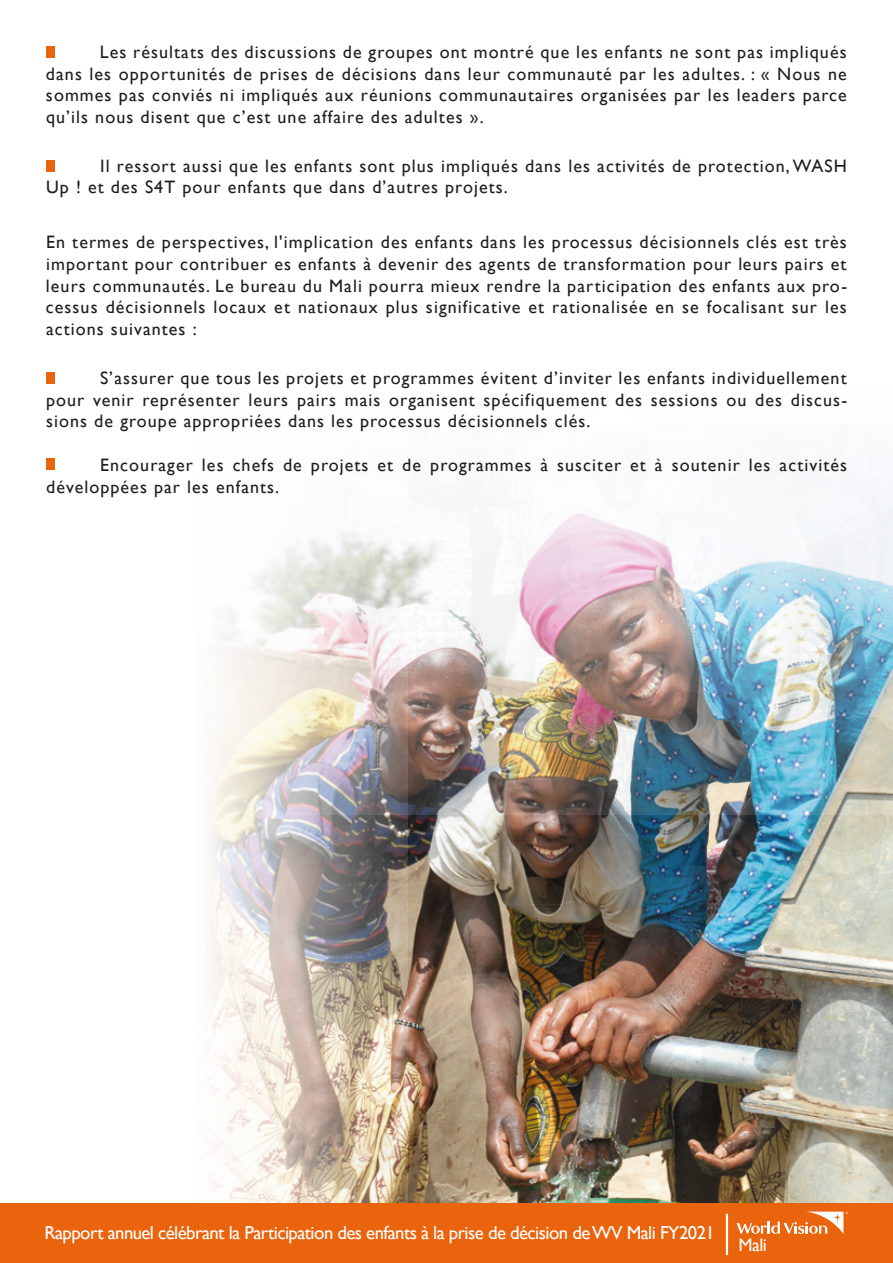
<style>
.page{position:relative;width:893px;height:1263px;background:#fff}
.page>*{position:absolute;margin:0;border:0;box-sizing:border-box;transform-origin:0 0}
.t1{font:18.75px "Gill Sans";letter-spacing:-.03em;color:#fff}
.t2{font:18.15px "Gill Sans";color:#fff}
.t3{font:18px/21.6px "Gill Sans";letter-spacing:.06em;color:#1e1e1c;text-align:justify}
.s1{font-size:18.3px}
</style>
<div class="page">
<img style="left:408px;top:815px;width:485px;height:389px">
<img style="left:0;top:815px;width:408px;height:389px">
<img style="left:210px;top:469px;width:683px;height:346px">
<div style="left:46px;top:46px;width:9px;height:12px;background:#ea640d"></div>
<div style="left:46px;top:160px;width:9px;height:12px;background:#ea640d"></div>
<div style="left:46px;top:372px;width:9px;height:12px;background:#ea640d"></div>
<div style="left:46px;top:458px;width:9px;height:12px;background:#ea640d"></div>
<div style="left:0;top:1204px;width:893px;height:59px;background:#ea640d"></div>
<hr style="left:726px;top:1214px;width:2px;height:41px;background:#fff">
<svg style="left:737px;top:1211px;width:111px;height:23px"></svg>
<p class="t3" style="left:46px;top:41px;width:802px;text-indent:54px">Les résultats des discussions de groupes ont montré que les enfants ne sont pas impliqués dans les opportunités de prises de décisions dans leur communauté par les adultes. : « Nous ne sommes pas conviés ni impliqués aux réunions communautaires organisées par les leaders parce qu’ils nous disent que c’est une affaire des adultes ».</p>
<p class="t3" style="left:46px;top:155px;width:802px;text-indent:54px">Il ressort aussi que les enfants sont plus impliqués dans les activités de protection, WASH<br>Up ! et des S4T pour enfants que dans d’autres projets.</p>
<p class="t3" style="left:46px;top:231px;width:803px">En termes de perspectives, l'implication des enfants dans les processus décisionnels clés est très important pour contribuer es enfants à devenir des agents de transformation pour leurs pairs et leurs communautés. Le bureau du Mali pourra mieux rendre la participation des enfants aux pro&shy;cessus décisionnels locaux et nationaux plus significative et rationalisée en se focalisant sur les actions suivantes :</p>
<p class="t3" style="left:46px;top:367px;width:803px;text-indent:54px">S’assurer que tous les projets et programmes évitent d’inviter les enfants individuellement pour venir représenter leurs pairs mais organisent spécifiquement des sessions ou des discus&shy;sions de groupe appropriées dans les processus décisionnels clés.</p>
<p class="t3" style="left:46px;top:454px;width:802px;text-indent:54px">Encourager les chefs de projets et de programmes à susciter et à soutenir les activités développées par les enfants.</p>
<p class="t1" style="left:45px;top:1222px;width:672px">Rapport annuel célébrant la Participation des enfants à la prise de décision deWV Mali FY2021</p>
<p class="t2" style="left:739px;top:1234px;width:72px">Mali <span class="s1">Mali</span></p>
</div>
